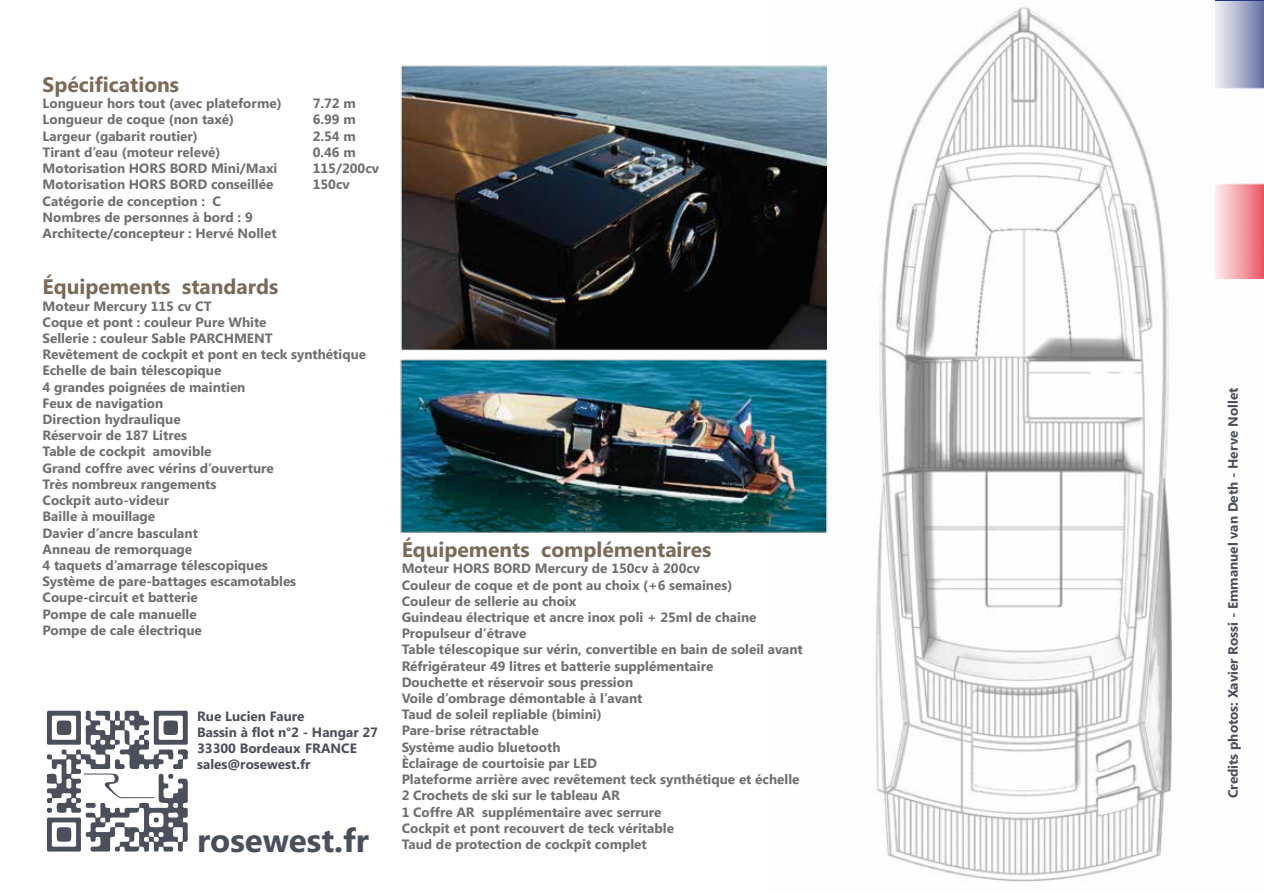
<style>
.page{position:relative;width:1264px;height:894px;background:#fff}
.page>*{position:absolute;margin:0;border:0;box-sizing:border-box;transform-origin:0 0}
.t1{font:700 33px "Zegoe UI";color:#4a4f5c}
.t2{font:700 21px "Zegoe UI";color:#7b6a58}
.t3{font:700 13.5px/16.2px "Zegoe UI";color:#706f6f}
.t4{font:700 13.5px/16.2px "Zegoe UI";color:#4a4f5c}
</style>
<div class="page">
<img style="left:826px;top:7px;width:344px;height:875px">
<img style="left:400px;top:268px;width:460px;height:345px">
<img style="left:1170px;top:278px;width:93px;height:513px">
<svg style="left:46px;top:710px;width:142px;height:141px"></svg>
<div style="left:163px;top:720px;width:15px;height:14px;background:#4a4f5c;border-radius:50%"></div>
<div style="left:57px;top:826px;width:14px;height:15px;background:#4a4f5c;border-radius:50%"></div>
<div style="left:57px;top:720px;width:14px;height:14px;background:#4a4f5c;border-radius:50%"></div>
<img style="left:400px;top:65px;width:426px;height:287px">
<svg style="left:1215px;top:1px;width:48px;height:277px"></svg>
<h2 class="t2" style="left:43px;top:69px;width:138px">Spécifications</h2>
<p class="t3" style="left:43px;top:95px;width:240px">Longueur hors tout (avec plateforme)</p>
<p class="t3" style="left:313px;top:95px;width:45px">7.72 m</p>
<p class="t3" style="left:43px;top:111px;width:193px">Longueur de coque (non taxé)</p>
<p class="t3" style="left:313px;top:111px;width:45px">6.99 m</p>
<p class="t3" style="left:43px;top:127px;width:157px">Largeur (gabarit routier)</p>
<p class="t3" style="left:313px;top:127px;width:45px">2.54 m</p>
<p class="t3" style="left:43px;top:143px;width:179px">Tirant d’eau (moteur relevé)</p>
<p class="t3" style="left:313px;top:143px;width:45px">0.46 m</p>
<p class="t3" style="left:43px;top:159px;width:236px">Motorisation HORS BORD Mini/Maxi</p>
<p class="t3" style="left:313px;top:159px;width:68px">115/200cv</p>
<p class="t3" style="left:43px;top:176px;width:232px">Motorisation HORS BORD conseillée</p>
<p class="t3" style="left:313px;top:176px;width:39px">150cv</p>
<p class="t3" style="left:43px;top:192px;width:235px">Catégorie de conception : C<br>Nombres de personnes à bord : 9<br>Architecte/concepteur : Hervé Nollet</p>
<h2 class="t2" style="left:43px;top:272px;width:237px">Équipements standards</h2>
<p class="t3" style="left:43px;top:297px;width:325px">Moteur Mercury 115 cv CT<br>Coque et pont : couleur Pure White<br>Sellerie : couleur Sable PARCHMENT<br>Revêtement de cockpit et pont en teck synthétique<br>Echelle de bain télescopique<br>4 grandes poignées de maintien<br>Feux de navigation<br>Direction hydraulique<br>Réservoir de 187 Litres<br>Table de cockpit amovible<br>Grand coffre avec vérins d’ouverture<br>Très nombreux rangements<br>Cockpit auto-videur<br>Baille à mouillage<br>Davier d’ancre basculant<br>Anneau de remorquage<br>4 taquets d’amarrage télescopiques<br>Système de pare-battages escamotables<br>Coupe-circuit et batterie<br>Pompe de cale manuelle<br>Pompe de cale électrique</p>
<p class="t4" style="left:197px;top:706px;width:182px">Rue Lucien Faure<br>Bassin à flot n°2 - Hangar 27<br>33300 Bordeaux FRANCE sales@rosewest.fr</p>
<h1 class="t1" style="left:197px;top:816px;width:173px">rosewest.fr</h1>
<h2 class="t2" style="left:401px;top:534px;width:311px">Équipements complémentaires</h2>
<p class="t3" style="left:401px;top:559px;width:402px">Moteur HORS BORD Mercury de 150cv à 200cv<br>Couleur de coque et de pont au choix (+6 semaines)<br>Couleur de sellerie au choix<br>Guindeau électrique et ancre inox poli + 25ml de chaine Propulseur d’étrave<br>Table télescopique sur vérin, convertible en bain de soleil avant Réfrigérateur 49 litres et batterie supplémentaire<br>Douchette et réservoir sous pression<br>Voile d’ombrage démontable à l’avant<br>Taud de soleil repliable (bimini)<br>Pare-brise rétractable<br>Système audio bluetooth<br>Èclairage de courtoisie par LED<br>Plateforme arrière avec revêtement teck synthétique et échelle 2 Crochets de ski sur le tableau AR<br>1 Coffre AR supplémentaire avec serrure<br>Cockpit et pont recouvert de teck véritable<br>Taud de protection de cockpit complet</p>
<p class="t4" style="left:1223px;top:797px;width:411px;rotate:-90deg">Credits photos: Xavier Rossi - Emmanuel van Deth - Herve Nollet</p>
</div>
